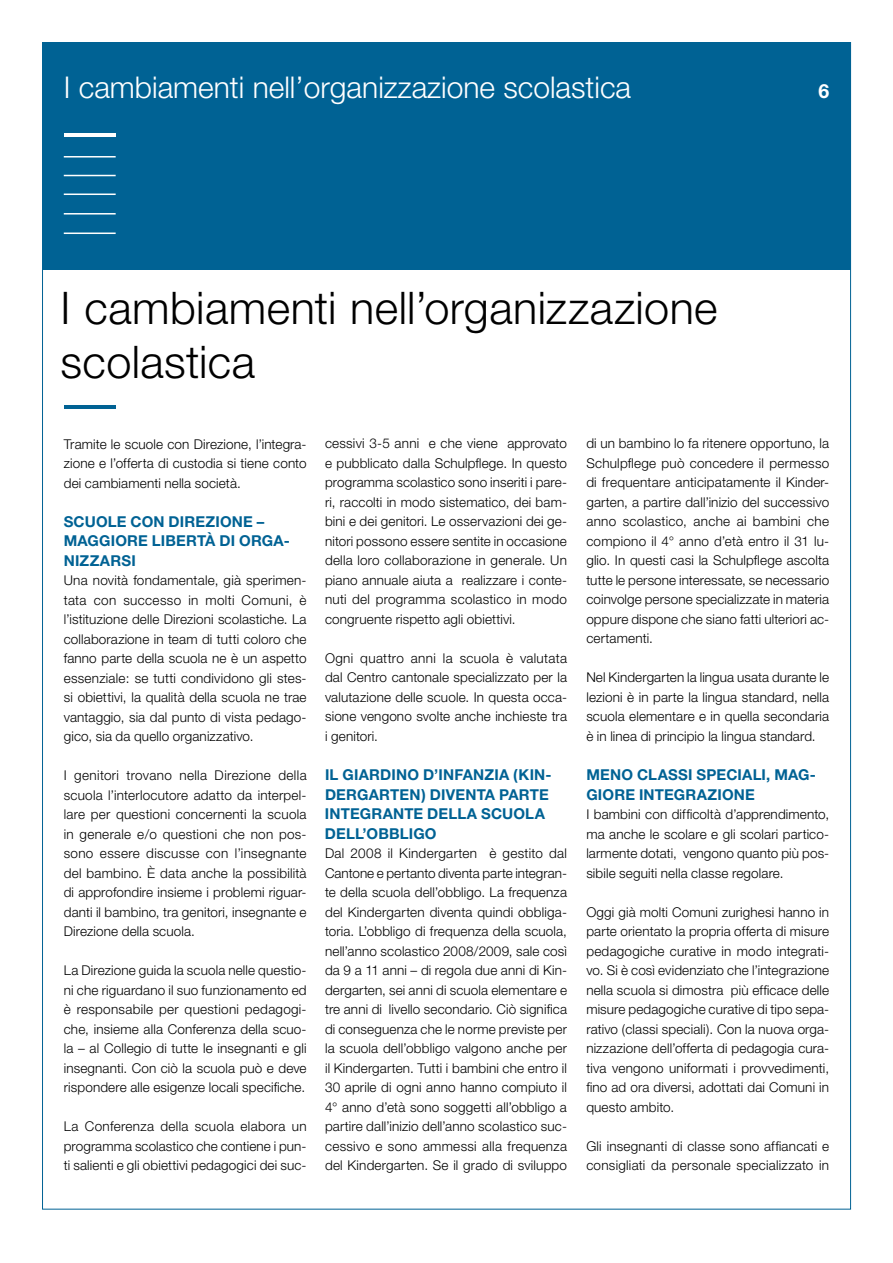
<style>
.page{position:relative;width:893px;height:1263px;background:#fff}
.page>*{position:absolute;margin:0;border:0;box-sizing:border-box;transform-origin:0 0}
.t1{font:300 45px/54px "Helvetica Neue";letter-spacing:.01em;color:#000}
.t2{font:300 30px "Helvetica Neue";color:#fff}
.t3{font:700 19.5px "Helvetica Neue";color:#fff}
.t4{font:700 15px/19.5px "Helvetica Neue";letter-spacing:.01em;color:#006294}
.t5{font:300 13.5px/19.5px "Helvetica Neue";letter-spacing:.01em;color:#000;text-align:justify}
</style>
<div class="page">
<div style="left:43px;top:43px;width:807px;height:227px;background:#006294"></div>
<hr style="left:64px;top:133px;width:52px;height:3px;background:#fff">
<hr style="left:64px;top:156px;width:52px;height:2px;background:#fff">
<hr style="left:64px;top:175px;width:52px;height:1px;background:#fff">
<hr style="left:64px;top:194px;width:52px;height:1px;background:#fff">
<hr style="left:64px;top:213px;width:52px;height:2px;background:#fff">
<hr style="left:64px;top:233px;width:52px;height:1px;background:#fff">
<hr style="left:64px;top:405px;width:52px;height:3px;background:#006294">
<h2 class="t2" style="left:64px;top:68px;width:569px">I cambiamenti nell’organizzazione scolastica</h2>
<h3 class="t3" style="left:818px;top:78px;width:12px">6</h3>
<h1 class="t1" style="left:61px;top:279px;width:658px">I cambiamenti nell’organizzazione scolastica</h1>
<p class="t5" style="left:64px;top:434px;width:244px">Tramite le scuole con Direzione, l’integra&shy;zione e l’offerta di custodia si tiene conto dei cambiamenti nella società.</p>
<p class="t4" style="left:64px;top:511px;width:12px">SCU</p>
<p class="t4" style="left:64px;top:511px;width:228px;text-indent:32px">OLE CON DI REZIONE –<br>MAGGIORE LI BERTÀ DI ORGA-<br>NIZZARSI</p>
<p class="t5" style="left:64px;top:570px;width:244px">Una novità fondamentale, già sperimen&shy;tata con successo in molti Comuni, è l’istituzione delle Direzioni scolastiche. La collaborazione in team di tutti coloro che fanno parte della scuola ne è un aspetto essenziale: se tutti condividono gli stes&shy;si obiettivi, la qualità della scuola ne trae vantaggio, sia dal punto di vista pedago&shy;gico, sia da quello organizzativo.</p>
<p class="t5" style="left:64px;top:765px;width:244px">I genitori trovano nella Direzione della scuola l’interlocutore adatto da interpel&shy;lare per questioni concernenti la scuola in generale e/o questioni che non pos&shy;sono essere discusse con l’insegnante del bambino. È data anche la possibilità di approfondire insieme i problemi riguar&shy;danti il bambino, tra genitori, insegnante e Direzione della scuola.</p>
<p class="t5" style="left:64px;top:960px;width:244px">La Direzione guida la scuola nelle questio&shy;ni che riguardano il suo funzionamento ed è responsabile per questioni pedagogi&shy;che, insieme alla Conferenza della scuo&shy;la – al Collegio di tutte le insegnanti e gli insegnanti. Con ciò la scuola può e deve rispondere alle esigenze locali specifiche.</p>
<p class="t5" style="left:64px;top:1116px;width:244px">La Conferenza della scuola elabora un programma scolastico che contiene i pun&shy;ti salienti e gli obiettivi pedagogici dei suc-</p>
<p class="t5" style="left:325px;top:434px;width:243px">cessivi 3-5 anni e che viene approvato e pubblicato dalla Schulpflege. In questo programma scolastico sono inseriti i pare&shy;ri, raccolti in modo sistematico, dei bam&shy;bini e dei genitori. Le osservazioni dei ge&shy;nitori possono essere sentite in occasione della loro collaborazione in generale. Un piano annuale aiuta a realizzare i conte&shy;nuti del programma scolastico in modo congruente rispetto agli obiettivi.</p>
<p class="t5" style="left:325px;top:648px;width:244px">Ogni quattro anni la scuola è valutata dal Centro cantonale specializzato per la valutazione delle scuole. In questa occa&shy;sione vengono svolte anche inchieste tra i genitori.</p>
<p class="t4" style="left:325px;top:765px;width:228px">IL GIARDINO D’INFANZIA (KIN-<br>DERGARTEN) DIVE NTA PARTE<br>INTEGRANTE DELL</p>
<p class="t4" style="left:467px;top:804px;width:80px">A SCUOLA</p>
<p class="t4" style="left:325px;top:823px;width:113px">DELL’OBBLIGO</p>
<p class="t5" style="left:325px;top:843px;width:243px">Dal 2008 il Kindergarten è gestito dal Cantone e pertanto diventa parte integran&shy;te della scuola dell’obbligo. La frequenza del Kindergarten diventa quindi obbliga&shy;toria. L’obbligo di frequenza della scuola, nell’anno scolastico 2008/2009, sale così da 9 a 11 anni – di regola due anni di Kin&shy;dergarten, sei anni di scuola elementare e tre anni di livello secondario. Ciò significa di conseguenza che le norme previste per la scuola dell’obbligo valgono anche per il Kindergarten. Tutti i bambini che entro il 30 aprile di ogni anno hanno compiuto il 4° anno d’età sono soggetti all’obbligo a partire dall’inizio dell’anno scolastico suc&shy;cessivo e sono ammessi alla frequenza del Kindergarten. Se il grado di sviluppo</p>
<p class="t5" style="left:586px;top:434px;width:244px">di un bambino lo fa ritenere opportuno, la Schulpflege può concedere il permesso di frequentare anticipatamente il Kinder&shy;garten, a partire dall’inizio del successivo anno scolastico, anche ai bambini che compiono il 4° anno d’età entro il 31 lu&shy;glio. In questi casi la Schulpflege ascolta tutte le persone interessate, se necessario coinvolge persone specializzate in materia oppure dispone che siano fatti ulteriori ac&shy;certamenti.</p>
<p class="t5" style="left:586px;top:667px;width:244px">Nel Kindergarten la lingua usata durante le lezioni è in parte la lingua standard, nella scuola elementare e in quella secondaria è in linea di principio la lingua standard.</p>
<p class="t4" style="left:586px;top:765px;width:130px">MENO CLASSI SPECI</p>
<p class="t4" style="left:586px;top:765px;width:231px;text-indent:156px">ALI , MAG-<br>GIORE INTEGRAZIONE</p>
<p class="t5" style="left:586px;top:804px;width:244px">I bambini con difficoltà d’apprendimento, ma anche le scolare e gli scolari partico&shy;larmente dotati, vengono quanto più pos&shy;sibile seguiti nella classe regolare.</p>
<p class="t5" style="left:586px;top:902px;width:244px">Oggi già molti Comuni zurighesi hanno in parte orientato la propria offerta di misure pedagogiche curative in modo integrati&shy;vo. Si è così evidenziato che l’integrazione nella scuola si dimostra più efficace delle misure pedagogiche curative di tipo sepa&shy;rativo (classi speciali). Con la nuova orga&shy;nizzazione dell’offerta di pedagogia cura&shy;tiva vengono uniformati i provvedimenti, fino ad ora diversi, adottati dai Comuni in questo ambito.</p>
<p class="t5" style="left:586px;top:1136px;width:244px">Gli insegnanti di classe sono affiancati e consigliati da personale specializzato in</p>
</div>
